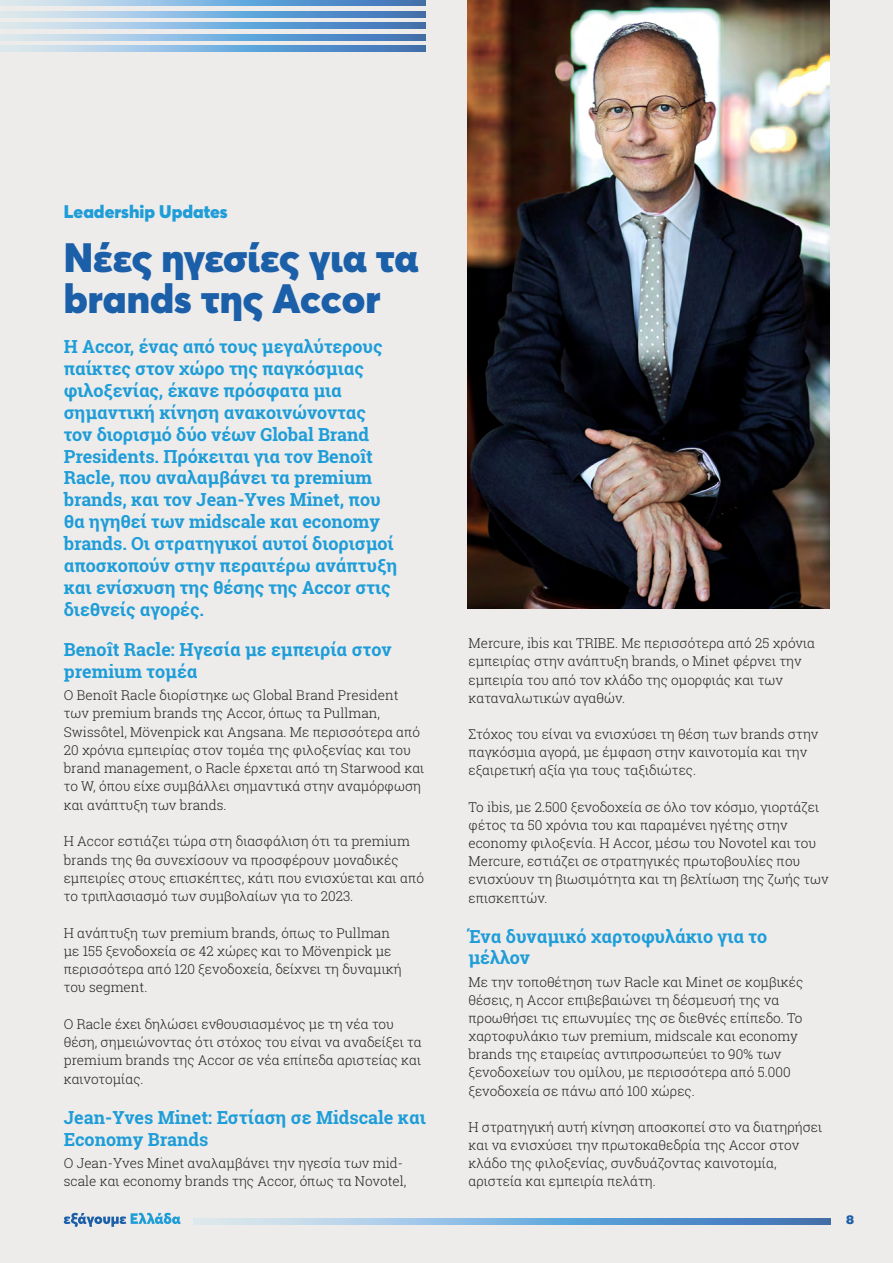
<style>
.page{position:relative;width:893px;height:1263px;background:#edeceb}
.page>*{position:absolute;margin:0;border:0;box-sizing:border-box;transform-origin:0 0}
.t1{font:900 40.5px/40.8px "Averta";color:#1b5fa9}
.t2{font:700 18px/21.9px "Roboto Slab";letter-spacing:-.005em;color:#1e9dd8}
.t3{font:900 18px "Averta";color:#1e9dd8}
.t4{font:300 13.5px/18.1px "Roboto Slab";color:#231f20}
.t5{font:900 12px "UB Helvetica";color:#1b5fa9}
</style>
<div class="page">
<svg style="left:0;top:0;width:426px;height:6px;background:#83b0d9"></svg>
<svg style="left:0;top:23px;width:426px;height:6px;background:#83b0d9"></svg>
<svg style="left:0;top:46px;width:426px;height:5px;background:#83b0d9"></svg>
<svg style="left:0;top:11px;width:426px;height:6px;background:#83b0d9"></svg>
<svg style="left:0;top:34px;width:426px;height:6px;background:#83b0d9"></svg>
<svg style="left:64px;top:1213px;width:117px;height:14px"></svg>
<svg style="left:194px;top:1219px;width:637px;height:5px;background:#83b0d9"></svg>
<img style="left:468px;top:0;width:361px;height:608px">
<h2 class="t3" style="left:64px;top:200px;width:165px">Leadership Updates</h2>
<h1 class="t1" style="left:64px;top:237px;width:356px">Νέες ηγεσίες για τα brands της Accor</h1>
<p class="t2" style="left:64px;top:336px;width:335px">Η Accor, ένας από τους μεγαλύτερους παίκτες στον χώρο της παγκόσμιας φιλοξενίας, έκανε πρόσφατα μια σημαντική κίνηση ανακοινώνοντας τον διορισμό δύο νέων Global Brand Presidents. Πρόκειται για τον Benoît Racle, που αναλαμβάνει τα premium brands, και τον Jean-Yves Minet, που θα ηγηθεί των midscale και economy brands. Οι στρατηγικοί αυτοί διορισμοί αποσκοπούν στην περαιτέρω ανάπτυξη και ενίσχυση της θέσης της Accor στις διεθνείς αγορές.</p>
<h2 class="t2" style="left:64px;top:638px;width:329px">Benoît Racle: Ηγεσία με εμπειρία στον premium τομέα</h2>
<p class="t4" style="left:64px;top:686px;width:362px">Ο Benoît Racle διορίστηκε ως Global Brand President των premium brands της Accor, όπως τα Pullman, Swissôtel, Mövenpick και Angsana. Με περισσότερα από 20 χρόνια εμπειρίας στον τομέα της φιλοξενίας και του brand management, ο Racle έρχεται από τη Starwood και το W, όπου είχε συμβάλλει σημαντικά στην αναμόρφωση και ανάπτυξη των brands.</p>
<p class="t4" style="left:64px;top:832px;width:362px">Η Accor εστιάζει τώρα στη διασφάλιση ότι τα premium brands της θα συνεχίσουν να προσφέρουν μοναδικές εμπειρίες στους επισκέπτες, κάτι που ενισχύεται και από το τριπλασιασμό των συμβολαίων για το 2023.</p>
<p class="t4" style="left:64px;top:923px;width:339px">Η ανάπτυξη των premium brands, όπως το Pullman με 155 ξενοδοχεία σε 42 χώρες και το Mövenpick με περισσότερα από 120 ξενοδοχεία, δείχνει τη δυναμική του segment.</p>
<p class="t4" style="left:64px;top:1014px;width:359px">Ο Racle έχει δηλώσει ενθουσιασμένος με τη νέα του θέση, σημειώνοντας ότι στόχος του είναι να αναδείξει τα premium brands της Accor σε νέα επίπεδα αριστείας και καινοτομίας.</p>
<h2 class="t2" style="left:64px;top:1106px;width:364px">Jean-Yves Minet: Εστίαση σε Midscale και<br>Economy Brands</h2>
<p class="t4" style="left:64px;top:1154px;width:344px">Ο Jean-Yves Minet αναλαμβάνει την ηγεσία των mid&shy;scale και economy brands της Accor, όπως τα Novotel,</p>
<p class="t4" style="left:468px;top:634px;width:348px">Mercure, ibis και TRIBE. Με περισσότερα από 25 χρόνια εμπειρίας στην ανάπτυξη brands, ο Minet φέρνει την εμπειρία του από τον κλάδο της ομορφιάς και των καταναλωτικών αγαθών.</p>
<p class="t4" style="left:468px;top:725px;width:352px">Στόχος του είναι να ενισχύσει τη θέση των brands στην παγκόσμια αγορά, με έμφαση στην καινοτομία και την εξαιρετική αξία για τους ταξιδιώτες.</p>
<p class="t4" style="left:468px;top:797px;width:362px">Το ibis, με 2.500 ξενοδοχεία σε όλο τον κόσμο, γιορτάζει φέτος τα 50 χρόνια του και παραμένει ηγέτης στην economy φιλοξενία. Η Accor, μέσω του Novotel και του Mercure, εστιάζει σε στρατηγικές πρωτοβουλίες που ενισχύουν τη βιωσιμότητα και τη βελτίωση της ζωής των επισκεπτών.</p>
<h2 class="t2" style="left:468px;top:925px;width:300px">Ένα δυναμικό χαρτοφυλάκιο για το μέλλον</h2>
<p class="t4" style="left:468px;top:972px;width:336px">Με την τοποθέτηση των Racle και Minet σε κομβικές θέσεις, η Accor επιβεβαιώνει τη δέσμευσή της να προωθήσει τις επωνυμίες της σε διεθνές επίπεδο. Το χαρτοφυλάκιο των premium, midscale και economy brands της εταιρείας αντιπροσωπεύει το 90% των ξενοδοχείων του ομίλου, με περισσότερα από 5.000 ξενοδοχεία σε πάνω από 100 χώρες.</p>
<p class="t4" style="left:468px;top:1117px;width:355px">Η στρατηγική αυτή κίνηση αποσκοπεί στο να διατηρήσει και να ενισχύσει την πρωτοκαθεδρία της Accor στον κλάδο της φιλοξενίας, συνδυάζοντας καινοτομία, αριστεία και εμπειρία πελάτη.</p>
<p class="t5" style="left:846px;top:1212px;width:10px">8</p>
</div>
